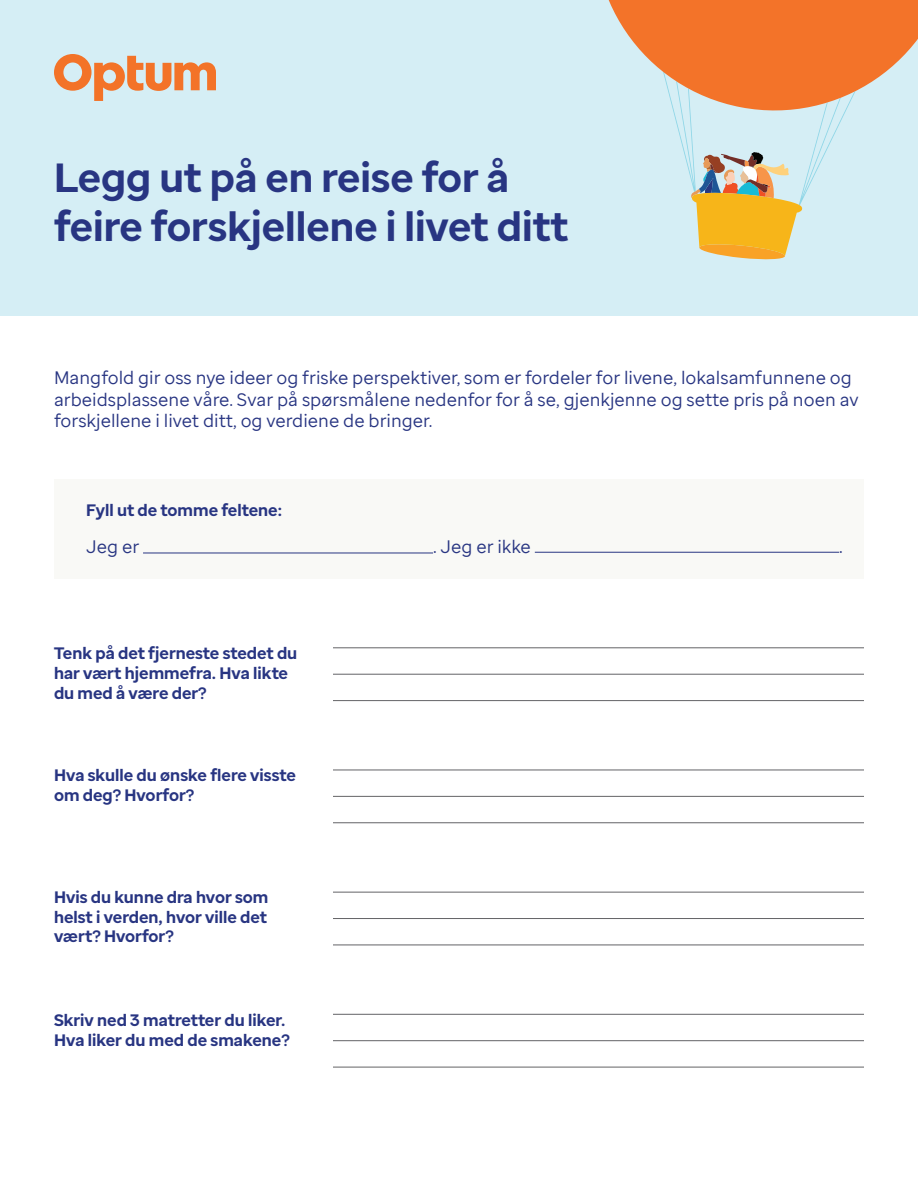
<style>
.page{position:relative;width:918px;height:1188px;background:#fff}
.page>*{position:absolute;margin:0;border:0;box-sizing:border-box;transform-origin:0 0}
.t1{font:700 40.5px/48.6px "Optum Sans";color:#283582}
.t2{font:18px/21.6px "Optum Sans";color:#283582}
.t3{font:700 16.5px/19.8px "Optum Sans";color:#283582}
</style>
<div class="page">
<div style="left:0;top:0;width:918px;height:316px;background:#d5eef5"></div>
<svg style="left:54px;top:54px;width:162px;height:47px"></svg>
<svg style="left:608px;top:0;width:310px;height:260px"></svg>
<div style="left:54px;top:479px;width:810px;height:100px;background:#f9f9f6"></div>
<hr style="left:333px;top:647px;width:531px;height:1px;background:#636366">
<hr style="left:333px;top:674px;width:531px;height:1px;background:#636366">
<hr style="left:333px;top:700px;width:531px;height:1px;background:#636366">
<hr style="left:333px;top:892px;width:531px;height:1px;background:#636366">
<hr style="left:333px;top:918px;width:531px;height:1px;background:#636366">
<hr style="left:333px;top:945px;width:531px;height:1px;background:#636366">
<hr style="left:333px;top:1014px;width:531px;height:1px;background:#636366">
<hr style="left:333px;top:1040px;width:531px;height:1px;background:#636366">
<hr style="left:333px;top:1067px;width:531px;height:1px;background:#636366">
<hr style="left:333px;top:770px;width:531px;height:1px;background:#636366">
<hr style="left:333px;top:796px;width:531px;height:1px;background:#636366">
<hr style="left:333px;top:822px;width:531px;height:1px;background:#636366">
<hr style="left:143px;top:553px;width:290px;height:1px;background:#283582">
<hr style="left:535px;top:552px;width:304px;height:1px;background:#283582">
<h1 class="t1" style="left:54px;top:153px;width:516px">Legg ut på en reise for å feire forskjellene i livet ditt</h1>
<p class="t2" style="left:54px;top:367px;width:806px">Mangfold gir oss nye ideer og friske perspektiver, som er fordeler for livene, lokalsamfunnene og arbeidsplassene våre. Svar på spørsmålene nedenfor for å se, gjenkjenne og sette pris på noen av forskjellene i livet ditt, og verdiene de bringer.</p>
<p class="t3" style="left:86px;top:500px;width:197px">Fyll ut de tomme feltene:</p>
<p class="t2" style="left:86px;top:535px;width:54px">Jeg er</p>
<p class="t2" style="left:433px;top:535px;width:99px">. Jeg er ikke</p>
<p class="t2" style="left:839px;top:535px;width:5px">.</p>
<p class="t3" style="left:54px;top:643px;width:245px">Tenk på det fjerneste stedet du har vært hjemmefra. Hva likte du med å være der?</p>
<p class="t3" style="left:54px;top:765px;width:243px">Hva skulle du ønske flere visste om deg? Hvorfor?</p>
<p class="t3" style="left:54px;top:887px;width:216px;text-align:justify">Hvis du kunne dra hvor som helst i verden, hvor ville det vært? Hvorfor?</p>
<p class="t3" style="left:54px;top:1010px;width:237px">Skriv ned 3 matretter du liker.<br>Hva liker du med de smakene?</p>
</div>
